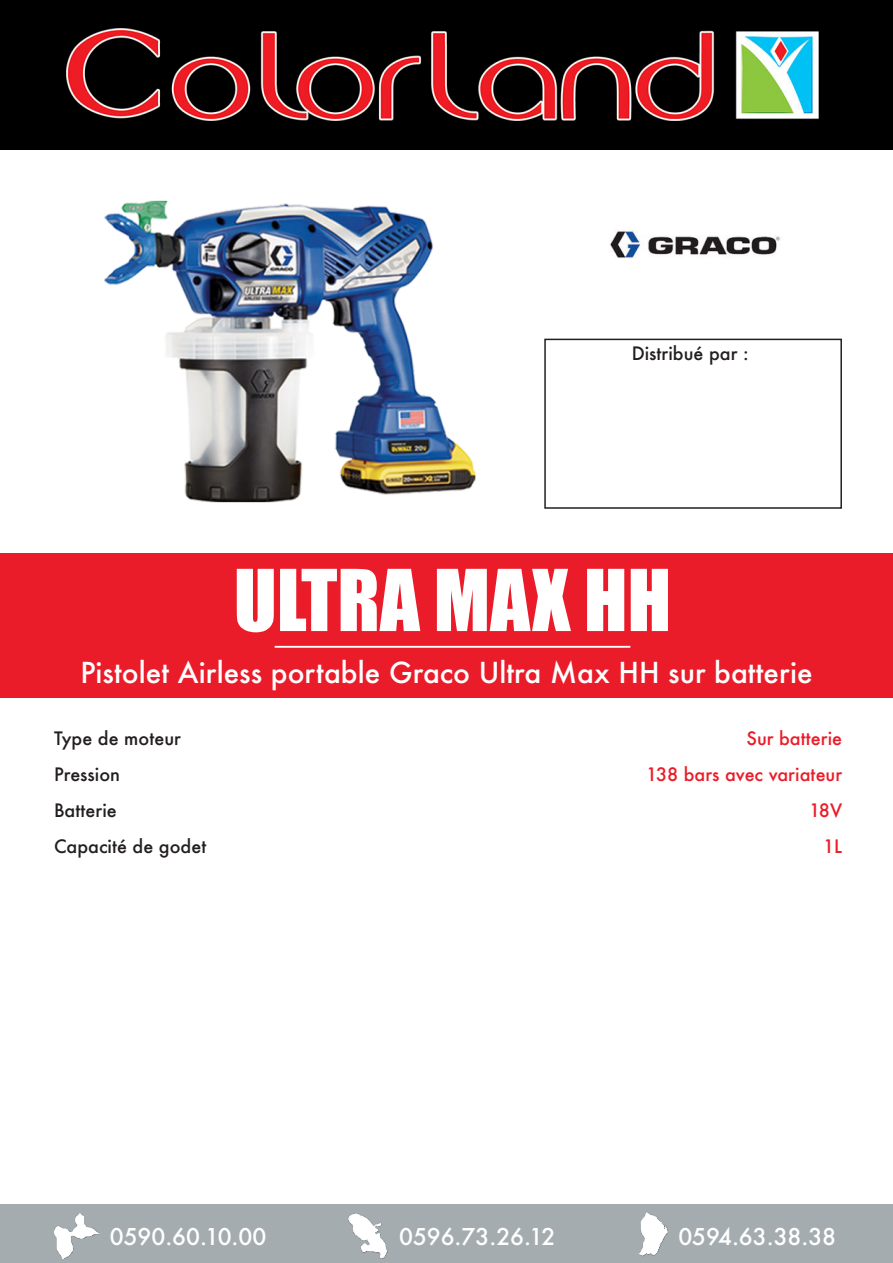
<style>
.page{position:relative;width:893px;height:1263px;background:#fff}
.page>*{position:absolute;margin:0;border:0;box-sizing:border-box;transform-origin:0 0}
.t1{font:78.75px "Impact";color:#fff}
.t2{font:500 28.05px "Futura";color:#fff}
.t3{font:500 22.5px "Futura";color:#fff}
.t4{font:500 18px/36px "Futura";color:#231f20}
.t5{font:500 18px/36px "Futura";color:#eb1c29;text-align:right}
</style>
<div class="page">
<img style="left:104px;top:200px;width:372px;height:303px">
<img style="left:610px;top:229px;width:171px;height:29px">
<div style="left:0;top:0;width:893px;height:150px;background:#000001"></div>
<img style="left:66px;top:29px;width:753px;height:92px">
<div style="left:0;top:553px;width:892px;height:145px;background:#eb1c29"></div>
<hr style="left:275px;top:646px;width:355px;height:2px;background:#fff">
<div style="left:0;top:1204px;width:893px;height:59px;background:#a5acaf"></div>
<img style="left:348px;top:1213px;width:40px;height:45px">
<img style="left:54px;top:1213px;width:45px;height:45px">
<img style="left:638px;top:1212px;width:30px;height:44px">
<div style="left:544px;top:339px;width:298px;height:170px;border:2px solid #231f20"></div>
<p class="t4" style="left:632px;top:337px;width:118px">Distribué par :</p>
<h1 class="t1" style="left:234px;top:558px;width:439px">ULTRA MAX HH</h1>
<h2 class="t2" style="left:80px;top:660px;width:734px">Pistolet Airless portable Graco Ultra Max HH sur batterie</h2>
<p class="t4" style="left:54px;top:722px;width:154px">Type de moteur<br>Pression<br>Batterie<br>Capacité de godet</p>
<p class="t5" style="left:646px;top:722px;width:197px">Sur batterie<br>138 bars avec variateur<br>18V<br>1L</p>
<p class="t3" style="left:110px;top:1226px;width:158px">0590.60.10.00</p>
<p class="t3" style="left:399px;top:1226px;width:158px">0596.73.26.12</p>
<p class="t3" style="left:678px;top:1226px;width:159px">0594.63.38.38</p>
</div>
